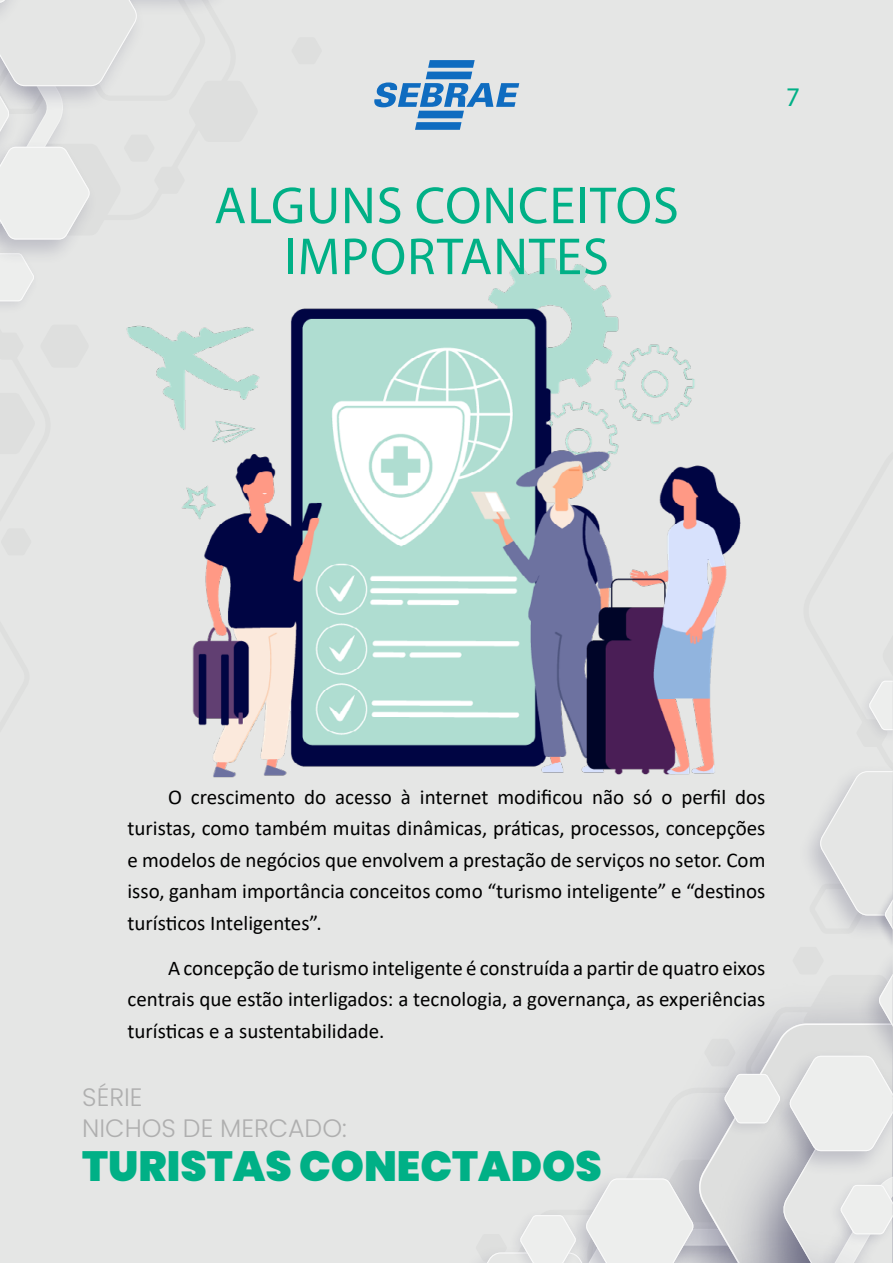
<style>
.page{position:relative;width:893px;height:1263px;background:#e5e6e5}
.page>*{position:absolute;margin:0;border:0;box-sizing:border-box;transform-origin:0 0}
.t1{font:52.5px/51px "Myriad Pro";letter-spacing:.02em;color:#00b086;text-align:center}
.t2{font:900 42.15px "Poppins";color:#00b086}
.t3{font:27px "Myriad Pro";color:#00b086}
.t4{font:300 25.2px/30.2px "Poppins";color:#afafaf}
.t5{font:21px/31.5px "Calibri";color:#000;text-align:justify}
</style>
<div class="page">
<img style="left:889px;top:939px;width:4px;height:5px">
<svg style="left:810px;top:855px;width:83px;height:84px"></svg>
<svg style="left:481px;top:965px;width:412px;height:298px"></svg>
<img style="left:0;top:239px;width:54px;height:32px">
<svg style="left:0;top:0;width:211px;height:239px"></svg>
<svg style="left:428px;top:60px;width:47px;height:8px"></svg>
<img style="left:54px;top:69px;width:839px;height:786px">
<h1 class="t1" style="left:214px;top:179px;width:466px">ALGUNS CONCEITOS<br>IMPORTANTES</h1>
<p class="t3" style="left:786px;top:80px;width:15px">7</p>
<p class="t5" style="left:127px;top:780px;width:639px;text-indent:41px">O crescimento do acesso à internet modificou não só o perfil dos turistas, como também muitas dinâmicas, práticas, processos, concepções e modelos de negócios que envolvem a prestação de serviços no setor. Com isso, ganham importância conceitos como “turismo inteligente” e “destinos turísticos Inteligentes”.</p>
<p class="t5" style="left:127px;top:951px;width:639px;text-indent:41px">A concepção de turismo inteligente é construída a partir de quatro eixos centrais que estão interligados: a tecnologia, a governança, as experiências turísticas e a sustentabilidade.</p>
<p class="t4" style="left:82px;top:1082px;width:266px">SÉRIE<br>NICHOS DE MERCADO:</p>
<h2 class="t2" style="left:82px;top:1142px;width:521px">TURISTAS CONECTADOS</h2>
</div>
